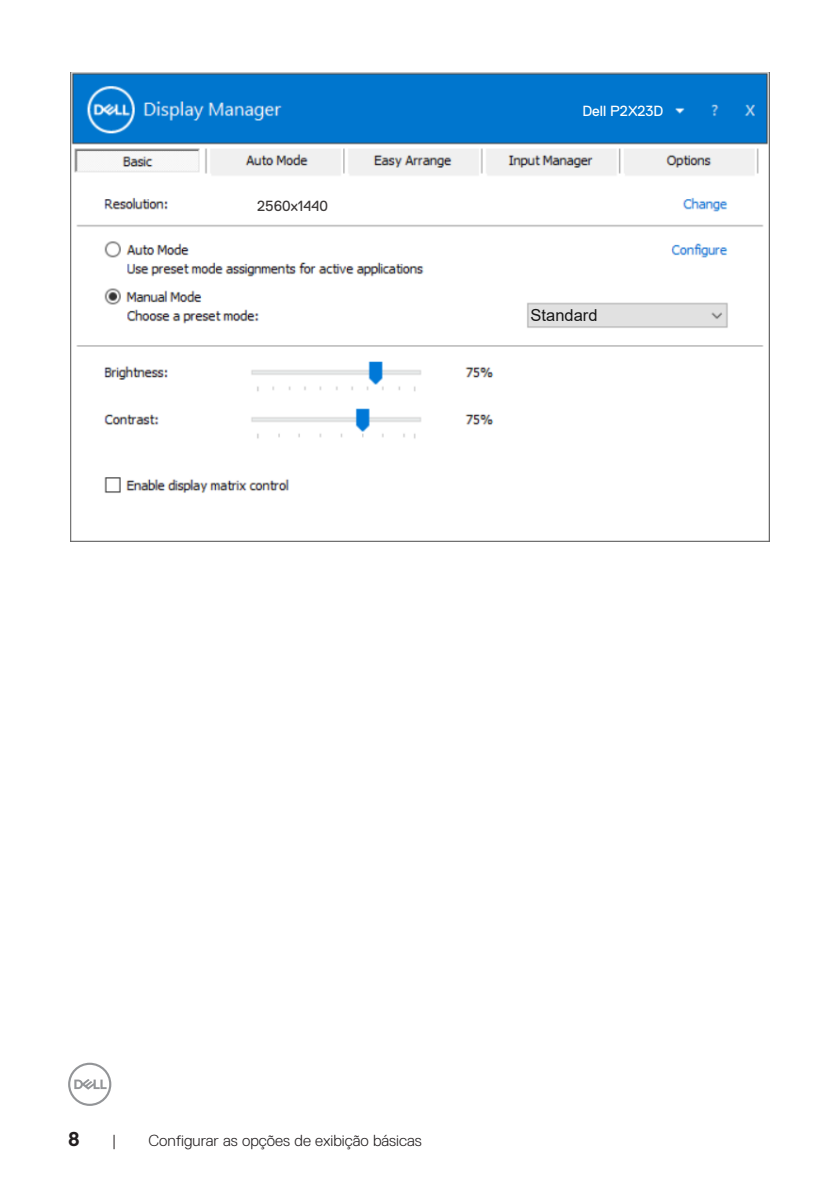
<style>
.page{position:relative;width:840px;height:1191px;background:#fff}
.page>*{position:absolute;margin:0;border:0;box-sizing:border-box;transform-origin:0 0}
.t1{font:700 20px "Dell Replica";color:#231f20}
.t2{font:16.4px "Arial";color:#171717}
.t3{font:300 16px "Dell Replica";color:#231f20}
.t4{font:14.6px "Dell Replica";color:#fff}
.t5{font:14.6px "Dell Replica";color:#3e3a39}
</style>
<div class="page">
<svg style="left:68px;top:1062px;width:43px;height:44px"></svg>
<img style="left:71px;top:72px;width:697px;height:469px">
<div style="left:562px;top:100px;width:112px;height:23px;background:#0076ce"></div>
<div style="left:528px;top:307px;width:118px;height:17px;background:#e1e1e1"></div>
<div style="left:249px;top:196px;width:90px;height:18px;background:#fff"></div>
<p class="t5" style="left:257px;top:198px;width:72px">2560x1440</p>
<p class="t4" style="left:582px;top:102px;width:83px">Dell P2X23D</p>
<p class="t2" style="left:530px;top:304px;width:68px">Standard</p>
<p class="t1" style="left:68px;top:1127px;width:13px">8</p>
<p class="t3" style="left:112px;top:1131px;width:6px">|</p>
<p class="t3" style="left:148px;top:1131px;width:275px">Configurar as opções de exibição básicas</p>
</div>
